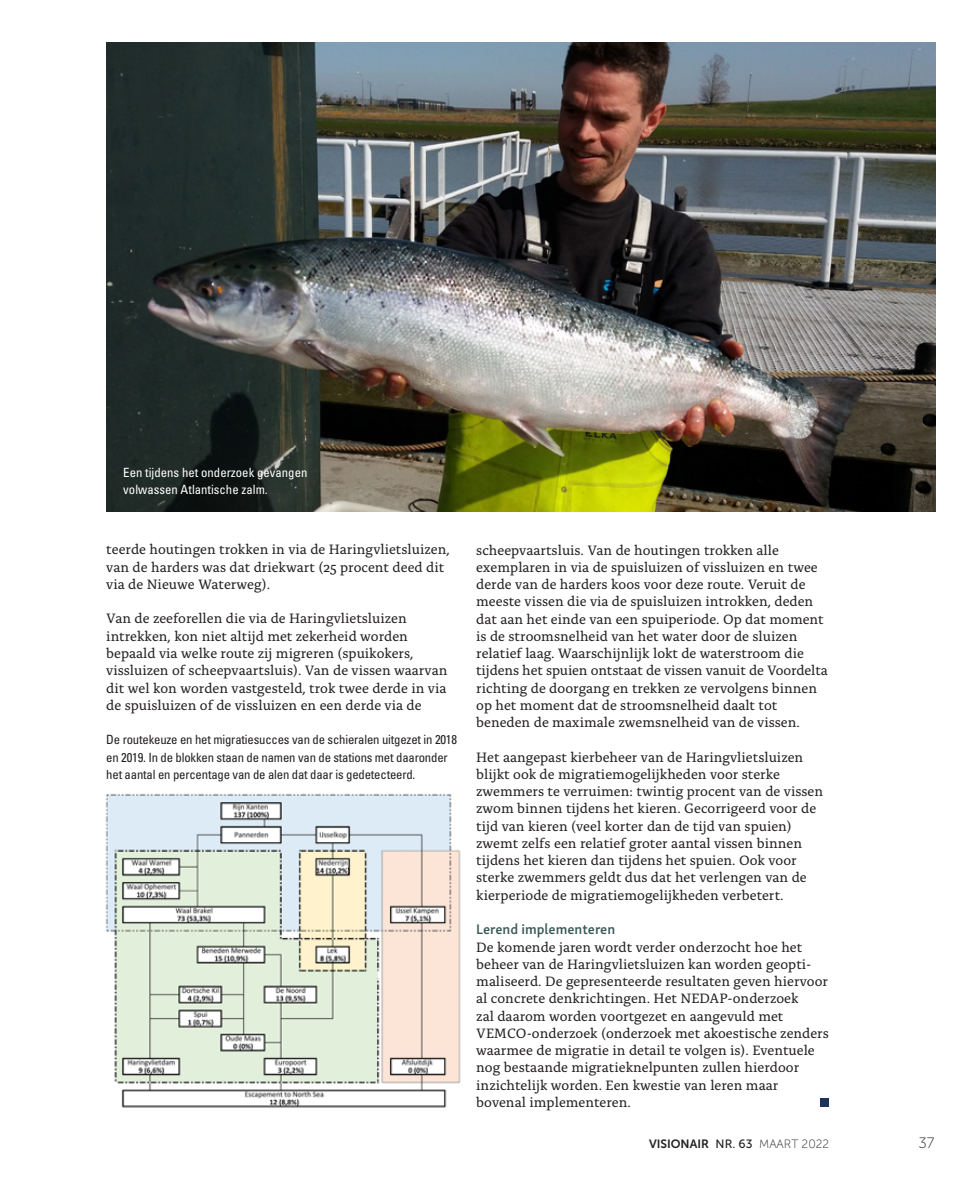
<style>
.page{position:relative;width:978px;height:1191px;background:#fff}
.page>*{position:absolute;margin:0;border:0;box-sizing:border-box;transform-origin:0 0}
.t1{font:15px "Museo Sans 100";color:#231f20}
.t2{font:14.25px/17.2px "Alda OTCEV";color:#231f20}
.t3{font:600 14.25px "Skolar Sans";color:#385855}
.t4{font:condensed 12.75px/17.2px "Univers LT Std";letter-spacing:-.015em;color:#231f20}
.t5{font:condensed 12.75px/17.2px "Univers LT Std";color:#fff}
.t6{font:12px "Museo Sans 700";color:#231f20}
.s1{font-family:"Museo Sans 500"}
.s2{font-family:"Museo Sans 100"}
</style>
<div class="page">
<div style="left:821px;top:1098px;width:8px;height:8px;background:#1d3458"></div>
<img style="left:106px;top:43px;width:829px;height:469px">
<img style="left:105px;top:793px;width:356px;height:315px">
<p class="t5" style="left:123px;top:464px;width:186px">Een tijdens het onderzoek gevangen volwassen Atlantische zalm.</p>
<p class="t2" style="left:106px;top:540px;width:345px">teerde houtingen trokken in via de Haringvlietsluizen, van de harders was dat driekwart (25 procent deed dit via de Nieuwe Waterweg).</p>
<p class="t2" style="left:106px;top:609px;width:343px">Van de zeeforellen die via de Haringvlietsluizen intrekken, kon niet altijd met zekerheid worden bepaald via welke route zij migreren (spuikokers, vissluizen of scheepvaartsluis). Van de vissen waarvan dit wel kon worden vastgesteld, trok twee derde in via de spuisluizen of de vissluizen en een derde via de</p>
<p class="t4" style="left:106px;top:731px;width:352px">De routekeuze en het migratiesucces van de schieralen uitgezet in 2018 en 2019. In de blokken staan de namen van de stations met daaronder het aantal en percentage van de alen dat daar is gedetecteerd.</p>
<p class="t2" style="left:476px;top:540px;width:353px">scheepvaartsluis. Van de houtingen trokken alle exemplaren in via de spuisluizen of vissluizen en twee derde van de harders koos voor deze route. Veruit de meeste vissen die via de spuisluizen introkken, deden dat aan het einde van een spuiperiode. Op dat moment is de stroomsnelheid van het water door de sluizen relatief laag. Waarschijnlijk lokt de waterstroom die tijdens het spuien ontstaat de vissen vanuit de Voordelta richting de doorgang en trekken ze vervolgens binnen op het moment dat de stroomsnelheid daalt tot beneden de maximale zwemsnelheid van de vissen.</p>
<p class="t2" style="left:476px;top:747px;width:348px">Het aangepast kierbeheer van de Haringvlietsluizen blijkt ook de migratiemogelijkheden voor sterke zwemmers te verruimen: twintig procent van de vissen zwom binnen tijdens het kieren. Gecorrigeerd voor de tijd van kieren (veel korter dan de tijd van spuien) zwemt zelfs een relatief groter aantal vissen binnen tijdens het kieren dan tijdens het spuien. Ook voor sterke zwemmers geldt dus dat het verlengen van de kierperiode de migratiemogelijkheden verbetert.</p>
<p class="t3" style="left:476px;top:918px;width:140px">Lerend implementeren</p>
<p class="t2" style="left:476px;top:937px;width:354px">De komende jaren wordt verder onderzocht hoe het beheer van de Haringvlietsluizen kan worden geopti&shy;maliseerd. De gepresenteerde resultaten geven hiervoor al concrete denkrichtingen. Het NEDAP-onderzoek<br>zal daarom worden voortgezet en aangevuld met VEMCO-onderzoek (onderzoek met akoestische zenders waarmee de migratie in detail te volgen is). Eventuele nog bestaande migratieknelpunten zullen hierdoor inzichtelijk worden. Een kwestie van leren maar bovenal implementeren.</p>
<p class="t6" style="left:649px;top:1137px;width:182px">VISIONAIR <span class="s1">NR. 63</span> <span class="s2">MAART 2022</span></p>
<p class="t1" style="left:918px;top:1135px;width:17px">37</p>
</div>
